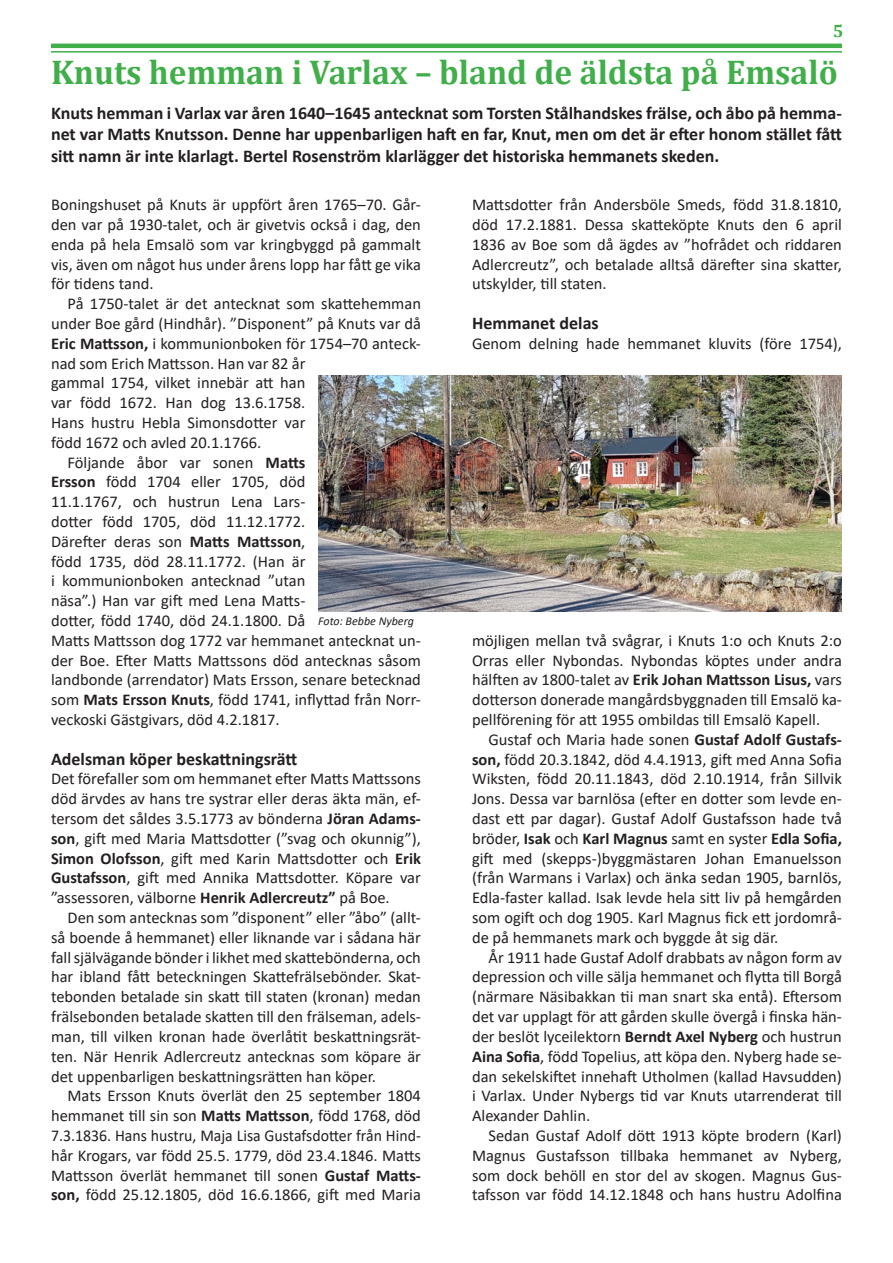
<style>
.page{position:relative;width:893px;height:1263px;background:#fff}
.page>*{position:absolute;margin:0;border:0;box-sizing:border-box;transform-origin:0 0}
.t1{font:700 34.5px "Cambria";color:#40ae49}
.t2{font:700 18px/21.6px "Calibri";color:#231f20;text-align:justify}
.t3{font:700 18px "Cambria";color:#40ae49}
.t4{font:16.5px/19.8px "Calibri";color:#231f20;text-align:justify}
.t5{font:italic 12px "Calibri";color:#231f20}
.s1{font-weight:700}
</style>
<div class="page">
<hr style="left:51px;top:44px;width:791px;height:4px;background:#40ae49">
<hr style="left:51px;top:51px;width:791px;height:2px;background:#40ae49">
<img style="left:318px;top:375px;width:524px;height:236px">
<p class="t3" style="left:833px;top:21px;width:12px">5</p>
<h1 class="t1" style="left:51px;top:53px;width:788px">Knuts hemman i Varlax – bland de äldsta på Emsalö</h1>
<p class="t2" style="left:51px;top:102px;width:792px">Knuts hemman i Varlax var åren 1640–1645 antecknat som Torsten Stålhandskes frälse, och åbo på hemma&shy;net var Matts Knutsson. Denne har uppenbarligen haft en far, Knut, men om det är efter honom stället fått sitt namn är inte klarlagt. Bertel Rosenström klarlägger det historiska hemmanets skeden.</p>
<p class="t4" style="left:51px;top:194px;width:371px">Boningshuset på Knuts är uppfört åren 1765–70. Går&shy;den var på 1930-talet, och är givetvis också i dag, den enda på hela Emsalö som var kringbyggd på gammalt vis, även om något hus under årens lopp har fått ge vika för tidens tand.</p>
<p class="t4" style="left:68px;top:293px;width:355px">På 1750-talet är det antecknat som skattehemman</p>
<p class="t4" style="left:51px;top:313px;width:371px">under Boe gård (Hindhår). ”Disponent” på Knuts var då</p>
<p class="t4" style="left:51px;top:334px;width:371px"><span class="s1">Eric Mattsson,</span> i kommunionboken för 1754–70 anteck-</p>
<p class="t4" style="left:51px;top:353px;width:256px">nad som Erich Mattsson. Han var 82 år</p>
<p class="t4" style="left:51px;top:373px;width:256px">gammal 1754, vilket innebär att han</p>
<p class="t4" style="left:51px;top:392px;width:256px">var född 1672. Han dog 13.6.1758.</p>
<p class="t4" style="left:51px;top:412px;width:256px">Hans hustru Hebla Simonsdotter var</p>
<p class="t4" style="left:51px;top:432px;width:212px">född 1672 och avled 20.1.1766.</p>
<p class="t4" style="left:68px;top:452px;width:239px">Följande åbor var sonen <span class="s1">Matts</span></p>
<p class="t4" style="left:51px;top:472px;width:256px"><span class="s1">Ersson</span> född 1704 eller 1705, död</p>
<p class="t4" style="left:51px;top:491px;width:256px">11.1.1767, och hustrun Lena Lars-</p>
<p class="t4" style="left:51px;top:511px;width:256px">dotter född 1705, död 11.12.1772.</p>
<p class="t4" style="left:51px;top:531px;width:256px">Därefter deras son <span class="s1">Matts Mattsson</span>,</p>
<p class="t4" style="left:51px;top:551px;width:256px">född 1735, död 28.11.1772. (Han är</p>
<p class="t4" style="left:51px;top:571px;width:256px">i kommunionboken antecknad ”utan</p>
<p class="t4" style="left:51px;top:590px;width:256px">näsa”.) Han var gift med Lena Matts-</p>
<p class="t4" style="left:51px;top:610px;width:256px">dotter, född 1740, död 24.1.1800. Då</p>
<p class="t4" style="left:51px;top:630px;width:371px">Matts Mattsson dog 1772 var hemmanet antecknat un-</p>
<p class="t4" style="left:51px;top:650px;width:371px">der Boe. Efter Matts Mattssons död antecknas såsom</p>
<p class="t4" style="left:51px;top:670px;width:371px">landbonde (arrendator) Mats Ersson, senare betecknad</p>
<p class="t4" style="left:51px;top:690px;width:371px">som <span class="s1">Mats Ersson Knuts</span>, född 1741, inflyttad från Norr-</p>
<p class="t4" style="left:51px;top:709px;width:230px">veckoski Gästgivars, död 4.2.1817.</p>
<p class="t2" style="left:51px;top:748px;width:248px">Adelsman köper beskattningsrätt</p>
<p class="t4" style="left:51px;top:769px;width:371px">Det förefaller som om hemmanet efter Matts Mattssons död ärvdes av hans tre systrar eller deras äkta män, ef&shy;tersom det såldes 3.5.1773 av bönderna <span class="s1">Jöran Adams&shy;son</span>, gift med Maria Mattsdotter (”svag och okunnig”), <span class="s1">Simon Olofsson</span>, gift med Karin Mattsdotter och <span class="s1">Erik Gustafsson</span>, gift med Annika Mattsdotter. Köpare var ”assessoren, välborne <span class="s1">Henrik Adlercreutz”</span> på Boe.</p>
<p class="t4" style="left:51px;top:907px;width:371px;text-indent:16px">Den som antecknas som ”disponent” eller ”åbo” (allt&shy;så boende å hemmanet) eller liknande var i sådana här fall självägande bönder i likhet med skattebönderna, och har ibland fått beteckningen Skattefrälsebönder. Skat&shy;tebonden betalade sin skatt till staten (kronan) medan frälsebonden betalade skatten till den frälseman, adels&shy;man, till vilken kronan hade överlåtit beskattningsrät&shy;ten. När Henrik Adlercreutz antecknas som köpare är det uppenbarligen beskattningsrätten han köper.</p>
<p class="t4" style="left:51px;top:1085px;width:371px;text-indent:17px">Mats Ersson Knuts överlät den 25 september 1804 hemmanet till sin son <span class="s1">Matts Mattsson</span>, född 1768, död 7.3.1836. Hans hustru, Maja Lisa Gustafsdotter från Hind&shy;hår Krogars, var född 25.5. 1779, död 23.4.1846. Matts Mattsson överlät hemmanet till sonen <span class="s1">Gustaf Matts&shy;son,</span> född 25.12.1805, död 16.6.1866, gift med Maria</p>
<p class="t4" style="left:472px;top:194px;width:371px">Mattsdotter från Andersböle Smeds, född 31.8.1810, död 17.2.1881. Dessa skatteköpte Knuts den 6 april 1836 av Boe som då ägdes av ”hofrådet och riddaren Adlercreutz”, och betalade alltså därefter sina skatter, utskylder, till staten.</p>
<p class="t2" style="left:472px;top:313px;width:128px">Hemmanet delas</p>
<p class="t4" style="left:472px;top:333px;width:371px">Genom delning hade hemmanet kluvits (före 1754),</p>
<p class="t5" style="left:318px;top:612px;width:97px">Foto: Bebbe Nyberg</p>
<p class="t4" style="left:472px;top:630px;width:371px">möjligen mellan två svågrar, i Knuts 1:o och Knuts 2:o Orras eller Nybondas. Nybondas köptes under andra hälften av 1800-talet av <span class="s1">Erik Johan Mattsson Lisus,</span> vars dotterson donerade mangårdsbyggnaden till Emsalö ka&shy;pellförening för att 1955 ombildas till Emsalö Kapell.</p>
<p class="t4" style="left:472px;top:729px;width:371px;text-indent:16px">Gustaf och Maria hade sonen <span class="s1">Gustaf Adolf Gustafs&shy;son,</span> född 20.3.1842, död 4.4.1913, gift med Anna Sofia Wiksten, född 20.11.1843, död 2.10.1914, från Sillvik Jons. Dessa var barnlösa (efter en dotter som levde en&shy;dast ett par dagar). Gustaf Adolf Gustafsson hade två bröder, <span class="s1">Isak</span> och <span class="s1">Karl Magnus</span> samt en syster <span class="s1">Edla Sofia, </span>gift med (skepps-)byggmästaren Johan Emanuelsson (från Warmans i Varlax) och änka sedan 1905, barnlös, Edla-faster kallad. Isak levde hela sitt liv på hemgården som ogift och dog 1905. Karl Magnus fick ett jordområ&shy;de på hemmanets mark och byggde åt sig där.</p>
<p class="t4" style="left:472px;top:947px;width:371px;text-indent:17px">År 1911 hade Gustaf Adolf drabbats av någon form av depression och ville sälja hemmanet och flytta till Borgå (närmare Näsibakkan tii man snart ska entå). Eftersom det var upplagt för att gården skulle övergå i finska hän&shy;der beslöt lyceilektorn <span class="s1">Berndt Axel Nyberg</span> och hustrun <span class="s1">Aina Sofia</span>, född Topelius, att köpa den. Nyberg hade se&shy;dan sekelskiftet innehaft Utholmen (kallad Havsudden) i Varlax. Under Nybergs tid var Knuts utarrenderat till Alexander Dahlin.</p>
<p class="t4" style="left:472px;top:1125px;width:371px;text-indent:16px">Sedan Gustaf Adolf dött 1913 köpte brodern (Karl)<br>Magnus Gustafsson tillbaka hemmanet av Nyberg, som dock behöll en stor del av skogen. Magnus Gus&shy;tafsson var född 14.12.1848 och hans hustru Adolfina</p>
</div>
